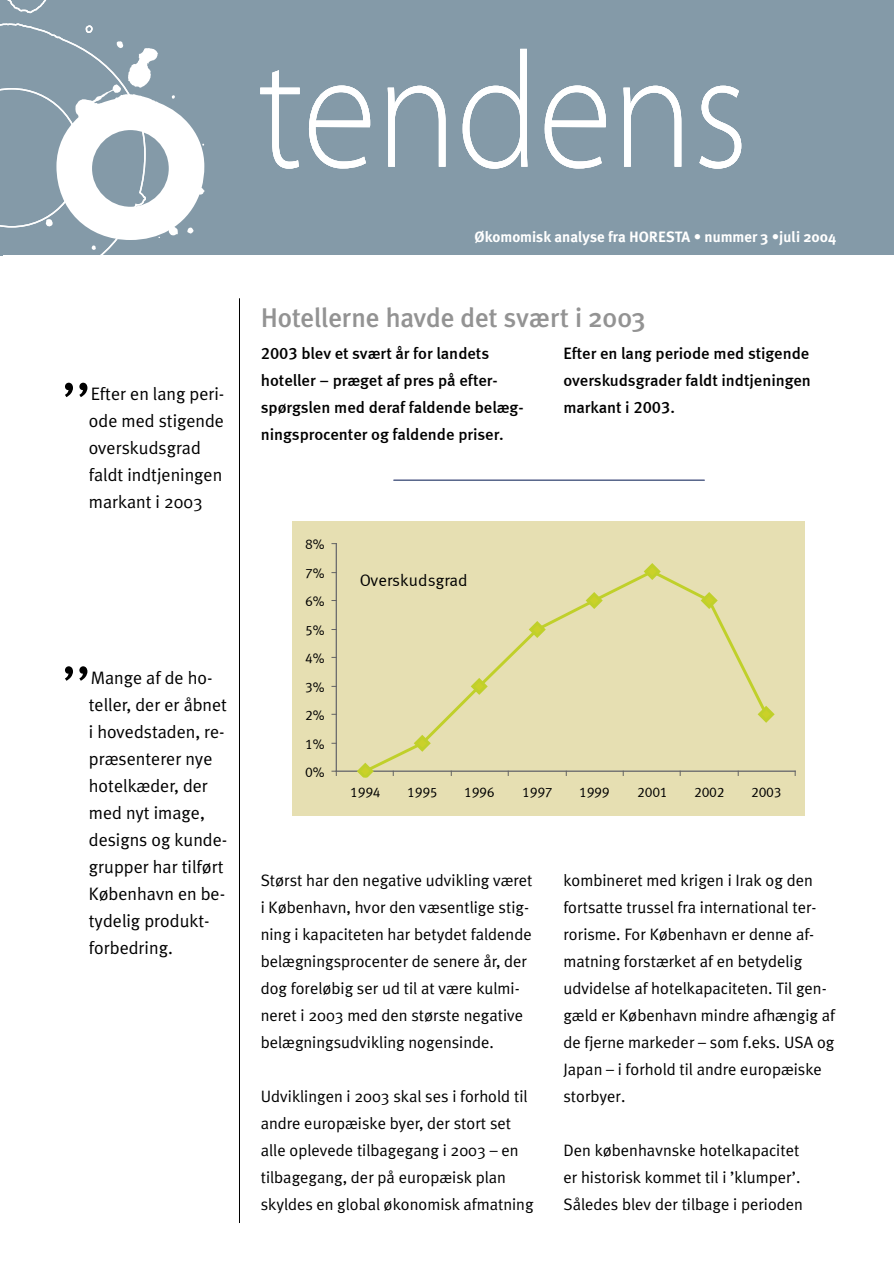
<style>
.page{position:relative;width:894px;height:1265px;background:#fff}
.page>*{position:absolute;margin:0;border:0;box-sizing:border-box;transform-origin:0 0}
.t1{font:54px "Meta Plus Normal";color:#000}
.t2{font:500 27px "Meta Plus";letter-spacing:-.005em;color:#939393}
.t3{font:18px/27px "Meta Plus Normal";color:#000}
.t4{font:16.8px "Meta Normal LF";letter-spacing:.005em;color:#000}
.t5{font:16.5px/27px "Meta Plus Normal";color:#000}
.t6{font:16.5px/27px "Meta Medium LF";color:#000}
.t7{font:700 15px "Meta Plus";color:#fff}
.t8{font:13.95px "Meta Normal LF";letter-spacing:-.02em;color:#000}
</style>
<div class="page">
<div style="left:2px;top:0;width:891px;height:255px;background:#849aa8"></div>
<svg style="left:0;top:0;width:204px;height:256px"></svg>
<svg style="left:260px;top:70px;width:39px;height:99px"></svg>
<svg style="left:309px;top:86px;width:61px;height:82px"></svg>
<svg style="left:387px;top:86px;width:58px;height:81px"></svg>
<svg style="left:462px;top:49px;width:65px;height:120px"></svg>
<svg style="left:544px;top:86px;width:61px;height:82px"></svg>
<svg style="left:623px;top:86px;width:58px;height:81px"></svg>
<svg style="left:699px;top:86px;width:42px;height:83px"></svg>
<hr style="left:239px;top:298px;width:1px;height:925px;background:#000">
<div style="left:292px;top:521px;width:512px;height:294px;background:#e6dfb2"></div>
<hr style="left:336px;top:543px;width:1px;height:228px;background:#636363">
<hr style="left:336px;top:771px;width:459px;height:1px;background:#636363">
<svg style="left:332px;top:771px;width:5px;height:4px"></svg>
<div style="left:354px;top:561px;width:422px;height:216px;background:#e6dfb2"></div>
<hr style="left:393px;top:479px;width:311px;height:2px;background:#566b87">
<h1 class="t1" style="left:62px;top:339px;width:30px">,,</h1>
<p class="t3" style="left:89px;top:380px;width:137px">Efter en lang peri&shy;ode med stigende overskudsgrad faldt indtjeningen markant i 2003</p>
<h1 class="t1" style="left:62px;top:623px;width:30px">,,</h1>
<p class="t3" style="left:89px;top:663px;width:140px">Mange af de ho&shy;teller, der er åbnet i hovedstaden, re&shy;præsenterer nye hotelkæder, der med nyt image, designs og kunde&shy;grupper har tilført<br>København en be&shy;tydelig produkt&shy;forbedring.</p>
<p class="t7" style="left:474px;top:228px;width:363px">Økomomisk analyse fra HORESTA • nummer 3 •juli 2004</p>
<h2 class="t2" style="left:261px;top:301px;width:386px">Hotellerne havde det svært i 2003</h2>
<p class="t6" style="left:261px;top:340px;width:264px">2003 blev et svært år for landets hoteller præget af pres på efter&shy;spørgslen med deraf faldende belæg&shy;ningsprocenter og faldende priser.</p>
<p class="t6" style="left:563px;top:340px;width:249px;text-align:justify">Efter en lang periode med stigende overskudsgrader faldt indtjeningen markant i 2003.</p>
<p class="t8" style="left:305px;top:536px;width:21px">8%</p>
<p class="t8" style="left:305px;top:565px;width:21px">7%</p>
<p class="t8" style="left:305px;top:593px;width:21px">6%</p>
<p class="t8" style="left:305px;top:622px;width:21px">5%</p>
<p class="t8" style="left:305px;top:650px;width:21px">4%</p>
<p class="t8" style="left:305px;top:679px;width:21px">3%</p>
<p class="t8" style="left:305px;top:707px;width:21px">2%</p>
<p class="t8" style="left:305px;top:736px;width:21px">1%</p>
<p class="t8" style="left:305px;top:763px;width:21px">0%</p>
<p class="t4" style="left:359px;top:570px;width:109px">Overskudsgrad</p>
<p class="t8" style="left:350px;top:784px;width:32px">1994</p>
<p class="t8" style="left:407px;top:784px;width:32px">1995</p>
<p class="t8" style="left:464px;top:784px;width:32px">1996</p>
<p class="t8" style="left:522px;top:784px;width:32px">1997</p>
<p class="t8" style="left:579px;top:784px;width:32px">1999</p>
<p class="t8" style="left:637px;top:784px;width:32px">2001</p>
<p class="t8" style="left:694px;top:784px;width:32px">2002</p>
<p class="t8" style="left:750px;top:784px;width:32px">2003</p>
<p class="t5" style="left:261px;top:866px;width:273px">Størst har den negative udvikling været i København, hvor den væsentlige stig&shy;ning i kapaciteten har betydet faldende belægningsprocenter de senere år, der dog foreløbig ser ud til at være kulmi&shy;neret i 2003 med den største negative belægningsudvikling nogensinde.</p>
<p class="t5" style="left:261px;top:1082px;width:274px">Udviklingen i 2003 skal ses i forhold til andre europæiske byer, der stort set alle oplevede tilbagegang i 2003 – en tilbagegang, der på europæisk plan skyldes en global økonomisk afmatning</p>
<p class="t5" style="left:563px;top:866px;width:273px">kombineret med krigen i Irak og den fortsatte trussel fra international ter&shy;rorisme. For København er denne af&shy;matning forstærket af en betydelig udvidelse af hotelkapaciteten. Til gen&shy;gæld er København mindre afhængig af de fjerne markeder – som f.eks. USA og Japan – i forhold til andre europæiske storbyer.</p>
<p class="t5" style="left:563px;top:1136px;width:241px">Den københavnske hotelkapacitet er historisk kommet til i ’klumper’.<br>Således blev der tilbage i perioden</p>
</div>
